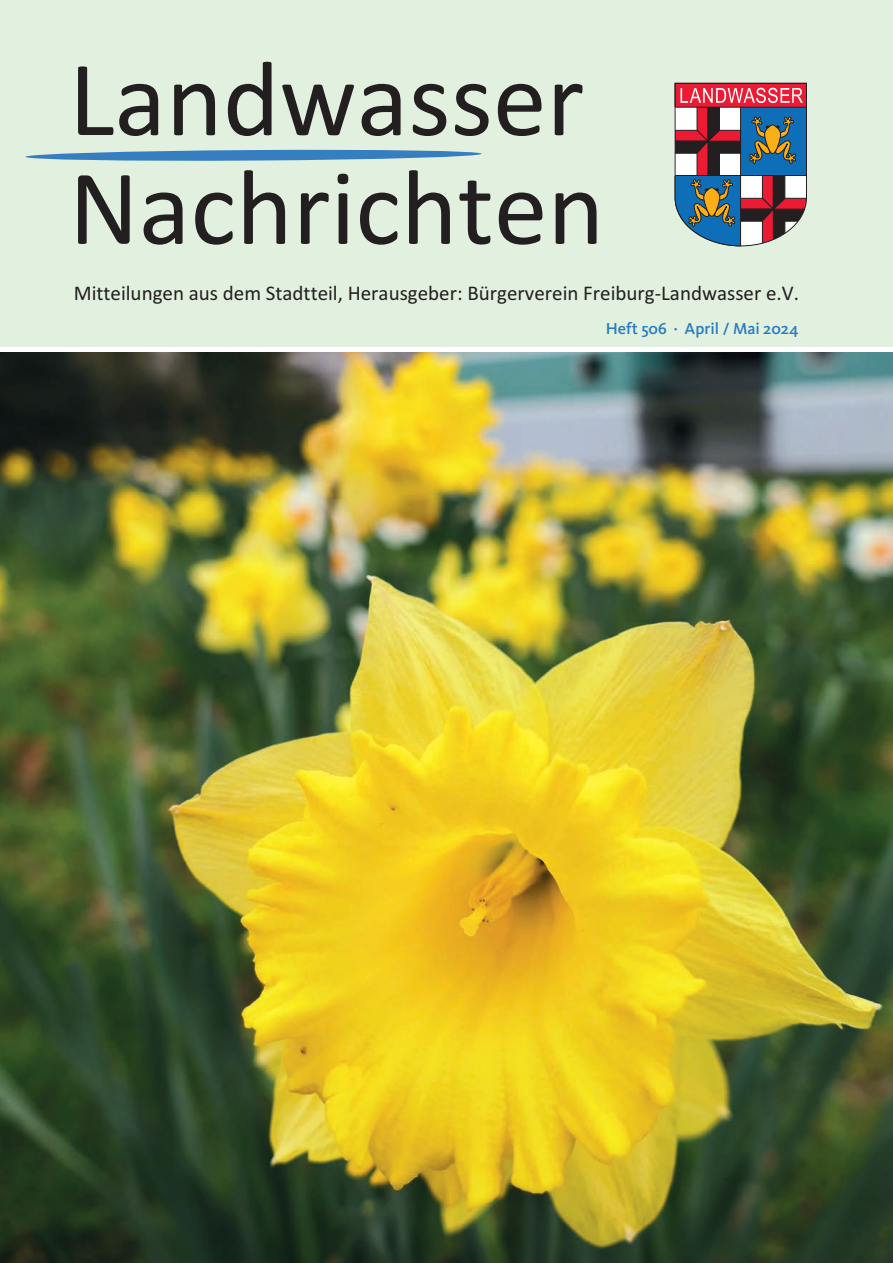
<style>
.page{position:relative;width:893px;height:1263px;background:#fff}
.page>*{position:absolute;margin:0;border:0;box-sizing:border-box;transform-origin:0 0}
.t1{font:108px/108.6px "Calibri";color:#231f20}
.t2{font:21px "Calibri";color:#231f20}
.t3{font:500 16.5px "Kievit OT";color:#277dc1}
</style>
<div class="page">
<div style="left:0;top:0;width:893px;height:347px;background:#e2f0df"></div>
<img style="left:0;top:353px;width:893px;height:910px">
<svg style="left:26px;top:149px;width:456px;height:12px"></svg>
<svg style="left:674px;top:83px;width:133px;height:164px;background:#877282"></svg>
<p class="t1" style="left:69px;top:42px;width:537px">Landwasser<br>Nachrichten</p>
<p class="t2" style="left:74px;top:279px;width:727px">Mitteilungen aus dem Stadtteil, Herausgeber: Bürgerverein Freiburg-Landwasser e.V.</p>
<p class="t3" style="left:606px;top:319px;width:195px">Heft 506 · April / Mai 2024</p>
</div>
